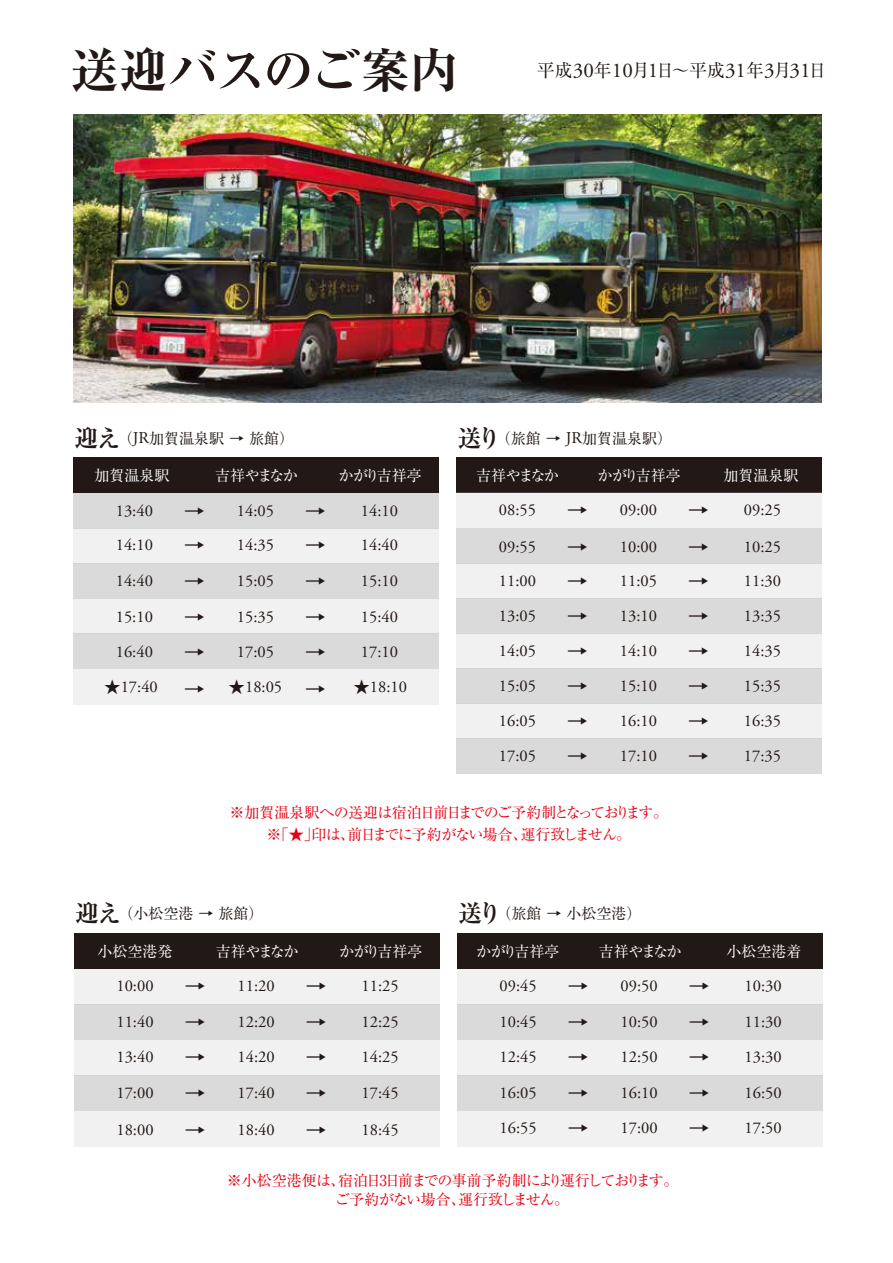
<style>
.page{position:relative;width:893px;height:1263px;background:#fff}
.page>*{position:absolute;margin:0;border:0;box-sizing:border-box;transform-origin:0 0}
.t1{font:700 expanded 48px "Ryumin Pro";color:#221815}
.t2{font:21px "Ryumin Pro";color:#221815}
.t3{font:18px "Ryumin Pro";color:#221815}
.t4{font:16.5px "Adobe Garamond Pro";color:#221815}
.t5{font:15px/19.2px "Ryumin Pro";letter-spacing:-.08em;color:#e60012;text-align:center}
.t6{font:15px "Ryumin Pro";letter-spacing:-.015em;color:#fff}
.t7{font:15px "Ryumin Pro";color:#221815}
.s1{font-stretch:normal;font-size:51px}
.s2{font-family:"Adobe Garamond Pro";font-size:21px}
.s3{font-weight:700;font-size:24px}
.s4{font-family:"Adobe Garamond Pro";font-size:16.5px}
.s5{font-family:"Ryumin Pro";font-size:21px}
.s6{font-family:"Koz Go Pr 6 N"}
</style>
<div class="page">
<img style="left:73px;top:115px;width:749px;height:287px">
<div style="left:73px;top:458px;width:366px;height:35px;background:#221815"></div>
<div style="left:456px;top:458px;width:366px;height:35px;background:#221815"></div>
<div style="left:456px;top:493px;width:366px;height:35px;background:#f1f1f1"></div>
<div style="left:456px;top:528px;width:366px;height:35px;background:#dadada"></div>
<div style="left:456px;top:563px;width:366px;height:35px;background:#f1f1f1"></div>
<div style="left:73px;top:493px;width:366px;height:35px;background:#dadada"></div>
<div style="left:456px;top:598px;width:366px;height:35px;background:#dadada"></div>
<div style="left:73px;top:528px;width:366px;height:35px;background:#f1f1f1"></div>
<div style="left:456px;top:633px;width:366px;height:35px;background:#f1f1f1"></div>
<div style="left:456px;top:668px;width:366px;height:35px;background:#dadada"></div>
<div style="left:456px;top:703px;width:366px;height:35px;background:#f1f1f1"></div>
<div style="left:73px;top:564px;width:366px;height:35px;background:#dadada"></div>
<div style="left:73px;top:598px;width:366px;height:36px;background:#f1f1f1"></div>
<div style="left:73px;top:669px;width:366px;height:35px;background:#f1f1f1"></div>
<div style="left:73px;top:633px;width:366px;height:36px;background:#dadada"></div>
<div style="left:456px;top:738px;width:366px;height:35px;background:#dadada"></div>
<div style="left:74px;top:969px;width:366px;height:35px;background:#f1f1f1"></div>
<div style="left:457px;top:969px;width:366px;height:35px;background:#f1f1f1"></div>
<div style="left:74px;top:1004px;width:366px;height:35px;background:#dadada"></div>
<div style="left:457px;top:1004px;width:366px;height:35px;background:#dadada"></div>
<div style="left:74px;top:933px;width:366px;height:35px;background:#221815"></div>
<div style="left:457px;top:933px;width:366px;height:35px;background:#221815"></div>
<div style="left:74px;top:1040px;width:366px;height:35px;background:#f1f1f1"></div>
<div style="left:457px;top:1040px;width:366px;height:35px;background:#f1f1f1"></div>
<div style="left:74px;top:1075px;width:366px;height:36px;background:#dadada"></div>
<div style="left:457px;top:1075px;width:366px;height:36px;background:#dadada"></div>
<div style="left:74px;top:1111px;width:366px;height:36px;background:#f1f1f1"></div>
<div style="left:457px;top:1111px;width:366px;height:36px;background:#f1f1f1"></div>
<h1 class="t1" style="left:70px;top:33px;width:389px">送迎<span class="s1">バスのご</span>案内</h1>
<p class="t3" style="left:537px;top:56px;width:291px">平成<span class="s2">30</span>年<span class="s2">10</span>月<span class="s2">1</span>日～平成<span class="s2">31</span>年<span class="s2">3</span>月<span class="s2">31</span>日</p>
<p class="t7" style="left:74px;top:426px;width:221px"><span class="s3">迎え</span>（<span class="s4">JR</span>加賀温泉駅 → 旅館）</p>
<p class="t6" style="left:94px;top:463px;width:77px">加賀温泉駅</p>
<p class="t6" style="left:215px;top:463px;width:84px">吉祥やまなか</p>
<p class="t6" style="left:339px;top:463px;width:85px">かがり吉祥亭</p>
<p class="t4" style="left:116px;top:501px;width:39px">13:40</p>
<p class="t4" style="left:184px;top:501px;width:92px"><span class="s5">→</span> 14:05</p>
<p class="t4" style="left:305px;top:501px;width:95px"><span class="s5">→</span> 14:10</p>
<p class="t4" style="left:116px;top:535px;width:39px">14:10</p>
<p class="t4" style="left:184px;top:535px;width:92px"><span class="s5">→</span> 14:35</p>
<p class="t4" style="left:305px;top:535px;width:95px"><span class="s5">→</span> 14:40</p>
<p class="t4" style="left:116px;top:571px;width:39px">14:40</p>
<p class="t4" style="left:184px;top:571px;width:92px"><span class="s5">→</span> 15:05</p>
<p class="t4" style="left:305px;top:571px;width:95px"><span class="s5">→</span> 15:10</p>
<p class="t4" style="left:116px;top:607px;width:39px">15:10</p>
<p class="t4" style="left:184px;top:607px;width:92px"><span class="s5">→</span> 15:35</p>
<p class="t4" style="left:305px;top:607px;width:95px"><span class="s5">→</span> 15:40</p>
<p class="t4" style="left:116px;top:642px;width:39px">16:40</p>
<p class="t2" style="left:184px;top:635px;width:22px">→</p>
<p class="t4" style="left:184px;top:677px;width:100px"><span class="s5">→</span> <span class="s6">★</span>18:05</p>
<p class="t4" style="left:237px;top:642px;width:39px">17:05</p>
<p class="t4" style="left:104px;top:677px;width:55px"><span class="s6">★</span>17:40</p>
<p class="t4" style="left:305px;top:642px;width:95px"><span class="s5">→</span> 17:10</p>
<p class="t2" style="left:305px;top:672px;width:22px">→</p>
<p class="t4" style="left:353px;top:677px;width:55px"><span class="s6">★</span>18:10</p>
<p class="t7" style="left:457px;top:426px;width:216px"><span class="s3">送り</span>（旅館 → <span class="s4">JR</span>加賀温泉駅）</p>
<p class="t6" style="left:476px;top:463px;width:84px">吉祥やまなか</p>
<p class="t6" style="left:598px;top:463px;width:85px">かがり吉祥亭</p>
<p class="t6" style="left:723px;top:463px;width:76px">加賀温泉駅</p>
<p class="t4" style="left:499px;top:499px;width:39px">08:55</p>
<p class="t4" style="left:567px;top:499px;width:92px"><span class="s5">→</span> 09:00</p>
<p class="t4" style="left:688px;top:499px;width:95px"><span class="s5">→</span> 09:25</p>
<p class="t4" style="left:499px;top:536px;width:39px">09:55</p>
<p class="t4" style="left:567px;top:536px;width:92px"><span class="s5">→</span> 10:00</p>
<p class="t4" style="left:688px;top:536px;width:95px"><span class="s5">→</span> 10:25</p>
<p class="t4" style="left:499px;top:570px;width:39px">11:00</p>
<p class="t4" style="left:567px;top:570px;width:92px"><span class="s5">→</span> 11:05</p>
<p class="t4" style="left:688px;top:570px;width:95px"><span class="s5">→</span> 11:30</p>
<p class="t4" style="left:499px;top:605px;width:39px">13:05</p>
<p class="t4" style="left:567px;top:605px;width:92px"><span class="s5">→</span> 13:10</p>
<p class="t4" style="left:688px;top:605px;width:95px"><span class="s5">→</span> 13:35</p>
<p class="t4" style="left:499px;top:640px;width:39px">14:05</p>
<p class="t4" style="left:567px;top:640px;width:92px"><span class="s5">→</span> 14:10</p>
<p class="t4" style="left:688px;top:640px;width:95px"><span class="s5">→</span> 14:35</p>
<p class="t4" style="left:499px;top:675px;width:39px">15:05</p>
<p class="t4" style="left:567px;top:675px;width:92px"><span class="s5">→</span> 15:10</p>
<p class="t4" style="left:688px;top:675px;width:95px"><span class="s5">→</span> 15:35</p>
<p class="t4" style="left:499px;top:710px;width:39px">16:05</p>
<p class="t4" style="left:567px;top:710px;width:92px"><span class="s5">→</span> 16:10</p>
<p class="t4" style="left:688px;top:710px;width:95px"><span class="s5">→</span> 16:35</p>
<p class="t4" style="left:499px;top:745px;width:39px">17:05</p>
<p class="t4" style="left:567px;top:745px;width:92px"><span class="s5">→</span> 17:10</p>
<p class="t4" style="left:688px;top:745px;width:95px"><span class="s5">→</span> 17:35</p>
<p class="t5" style="left:229px;top:800px;width:440px;line-height:22.5px">※加賀温泉駅への送迎は宿泊日前日までのご予約制となっております。※「★」印は、前日までに予約がない場合、運行致しません。</p>
<p class="t7" style="left:75px;top:902px;width:190px"><span class="s3">迎え</span>（小松空港 → 旅館）</p>
<p class="t7" style="left:458px;top:902px;width:185px"><span class="s3">送り</span>（旅館 → 小松空港）</p>
<p class="t6" style="left:98px;top:939px;width:76px">小松空港発</p>
<p class="t6" style="left:216px;top:939px;width:84px">吉祥やまなか</p>
<p class="t6" style="left:339px;top:939px;width:85px">かがり吉祥亭</p>
<p class="t4" style="left:499px;top:976px;width:39px">09:45</p>
<p class="t4" style="left:568px;top:976px;width:92px"><span class="s5">→</span> 09:50</p>
<p class="t4" style="left:689px;top:976px;width:95px"><span class="s5">→</span> 10:30</p>
<p class="t6" style="left:476px;top:939px;width:85px">かがり吉祥亭</p>
<p class="t6" style="left:599px;top:939px;width:84px">吉祥やまなか</p>
<p class="t6" style="left:727px;top:939px;width:76px">小松空港着</p>
<p class="t4" style="left:116px;top:976px;width:39px">10:00</p>
<p class="t4" style="left:185px;top:976px;width:92px"><span class="s5">→</span> 11:20</p>
<p class="t4" style="left:306px;top:976px;width:95px"><span class="s5">→</span> 11:25</p>
<p class="t4" style="left:116px;top:1012px;width:39px">11:40</p>
<p class="t4" style="left:185px;top:1012px;width:92px"><span class="s5">→</span> 12:20</p>
<p class="t4" style="left:306px;top:1012px;width:95px"><span class="s5">→</span> 12:25</p>
<p class="t4" style="left:499px;top:1012px;width:39px">10:45</p>
<p class="t4" style="left:568px;top:1012px;width:92px"><span class="s5">→</span> 10:50</p>
<p class="t4" style="left:689px;top:1012px;width:95px"><span class="s5">→</span> 11:30</p>
<p class="t4" style="left:116px;top:1047px;width:39px">13:40</p>
<p class="t4" style="left:185px;top:1047px;width:92px"><span class="s5">→</span> 14:20</p>
<p class="t4" style="left:306px;top:1047px;width:95px"><span class="s5">→</span> 14:25</p>
<p class="t4" style="left:116px;top:1083px;width:39px">17:00</p>
<p class="t4" style="left:185px;top:1083px;width:92px"><span class="s5">→</span> 17:40</p>
<p class="t4" style="left:306px;top:1083px;width:95px"><span class="s5">→</span> 17:45</p>
<p class="t4" style="left:116px;top:1120px;width:39px">18:00</p>
<p class="t4" style="left:185px;top:1120px;width:92px"><span class="s5">→</span> 18:40</p>
<p class="t4" style="left:306px;top:1120px;width:95px"><span class="s5">→</span> 18:45</p>
<p class="t4" style="left:499px;top:1047px;width:39px">12:45</p>
<p class="t4" style="left:568px;top:1047px;width:92px"><span class="s5">→</span> 12:50</p>
<p class="t4" style="left:689px;top:1047px;width:95px"><span class="s5">→</span> 13:30</p>
<p class="t4" style="left:499px;top:1083px;width:39px">16:05</p>
<p class="t4" style="left:568px;top:1083px;width:92px"><span class="s5">→</span> 16:10</p>
<p class="t4" style="left:689px;top:1083px;width:95px"><span class="s5">→</span> 16:50</p>
<p class="t4" style="left:499px;top:1118px;width:39px">16:55</p>
<p class="t4" style="left:568px;top:1118px;width:92px"><span class="s5">→</span> 17:00</p>
<p class="t4" style="left:689px;top:1118px;width:95px"><span class="s5">→</span> 17:50</p>
<p class="t5" style="left:227px;top:1169px;width:453px">※小松空港便は、宿泊日3日前までの事前予約制により運行しております。ご予約がない場合、運行致しません。</p>
</div>
